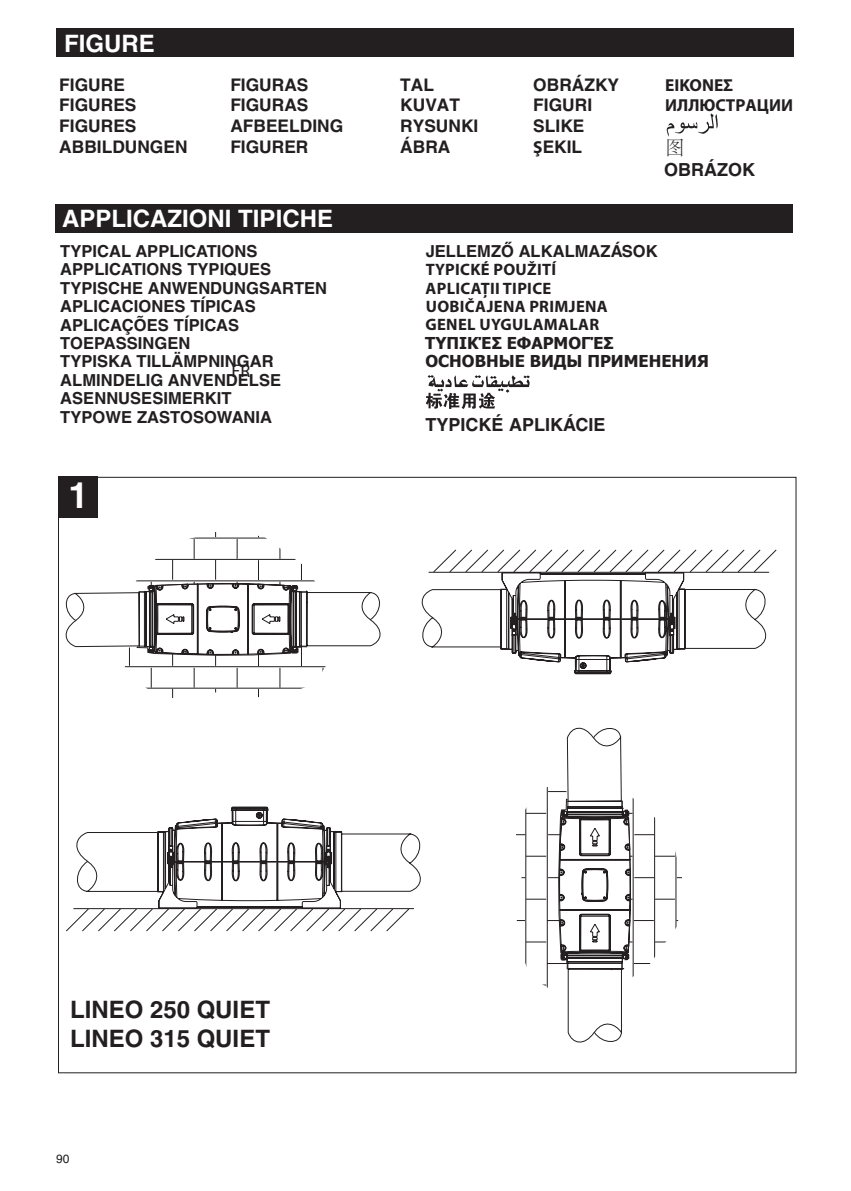
<style>
.page{position:relative;width:851px;height:1191px;background:#fff}
.page>*{position:absolute;margin:0;border:0;box-sizing:border-box;transform-origin:0 0}
.t1{font:700 36px "Helvetica LT";color:#fff}
.t2{font:700 24px/28.6px "Helvetica LT";color:#231f20}
.t3{font:700 24px "Helvetica LT";color:#fff}
.t4{font:300 19.6px "Adobe Song Std";color:#231f20}
.t5{font:18.4px "Myriad Pro";color:#231f20}
.t6{font:700 18px "Helvetica LT";color:#231f20}
.t7{font:700 17.4px/20.8px "Helvetica LT";color:#231f20}
.t8{font:700 17.4px/20.8px "Myriad Pro";color:#231f20}
.t9{font:700 16.6px/18.4px "Helvetica LT";color:#231f20}
.t10{font:700 16.6px/18.4px "Myriad Pro";letter-spacing:.02em;color:#231f20}
.t11{font:700 16.6px/18.6px "Tahoma";color:#231f20}
.t12{font:700 16.6px "Helvetica LTCE";color:#231f20}
.t13{font:12px "Helvetica LT";color:#231f20}
.s1{font-family:"Myriad Pro"}
</style>
<div class="page">
<div style="left:57px;top:28px;width:737px;height:29px;background:#231f20"></div>
<div style="left:55px;top:204px;width:737px;height:28px;background:#231f20"></div>
<svg style="left:666px;top:113px;width:51px;height:24px"></svg>
<svg style="left:425px;top:375px;width:104px;height:34px"></svg>
<svg style="left:65px;top:532px;width:202px;height:136px"></svg>
<svg style="left:138px;top:543px;width:243px;height:155px"></svg>
<svg style="left:516px;top:727px;width:166px;height:316px"></svg>
<svg style="left:421px;top:549px;width:349px;height:126px"></svg>
<svg style="left:72px;top:806px;width:349px;height:126px"></svg>
<div style="left:59px;top:476px;width:39px;height:42px;background:#231f20"></div>
<h2 class="t3" style="left:64px;top:34px;width:92px">FIGURE</h2>
<p class="t7" style="left:59px;top:76px;width:130px">FIGURE<br>FIGURES<br>FIGURES<br>ABBILDUNGEN</p>
<p class="t7" style="left:230px;top:76px;width:114px">FIGURAS<br>FIGURAS<br>AFBEELDING<br>FIGURER</p>
<p class="t7" style="left:400px;top:76px;width:80px">TAL<br>KUVAT<br>RYSUNKI<br>ÁBRA</p>
<p class="t7" style="left:533px;top:76px;width:87px">OBRÁZKY<br>FIGURI<br>SLIKE<br><span class="s1">Ş</span>EKIL</p>
<p class="t8" style="left:665px;top:74px;width:129px">ΕΙΚΟΝΕΣ<br>ИЛЛЮСТРАЦИИ</p>
<p class="t4" style="left:665px;top:140px;width:21px">图</p>
<h2 class="t3" style="left:62px;top:210px;width:272px">APPLICAZIONI TIPICHE</h2>
<p class="t9" style="left:60px;top:244px;width:268px">TYPICAL APPLICATIONS<br>APPLICATIONS TYPIQUES<br>TYPISCHE ANWENDUNGSARTEN<br>APLICACIONES TÍPICAS<br>APLICAÇÕES TÍPICAS<br>TOEPASSINGEN<br>TYPISKA TILLÄMPNINGAR<br>ALMINDELIG ANVENDELSE<br>ASENNUSESIMERKIT<br>TYPOWE ZASTOSOWANIA</p>
<p class="t5" style="left:231px;top:360px;width:20px">FR</p>
<h1 class="t1" style="left:68px;top:482px;width:22px">1</h1>
<p class="t6" style="left:664px;top:163px;width:92px">OBRÁZOK</p>
<p class="t12" style="left:425px;top:241px;width:233px">JELLEMZŐ ALKALMAZÁSOK</p>
<p class="t10" style="left:425px;top:260px;width:184px">TYPICKÉ POUŽITÍ<br>APLICAŢII TIPICE<br>UOBIČAJENA PRIMJENA<br>GENEL UYGULAMALAR</p>
<p class="t11" style="left:425px;top:334px;width:285px">ΤΥΠΙΚΈΣ ΕΦΑΡΜΟΓΈΣ<br>ОСНОВНЫЕ ВИДЫ ПРИМЕНЕНИЯ</p>
<p class="t6" style="left:425px;top:418px;width:181px">TYPICKÉ APLIKÁCIE</p>
<h2 class="t2" style="left:70px;top:998px;width:201px">LINEO 250 QUIET<br>LINEO 315 QUIET</h2>
<p class="t13" style="left:56px;top:1154px;width:15px">90</p>
</div>
